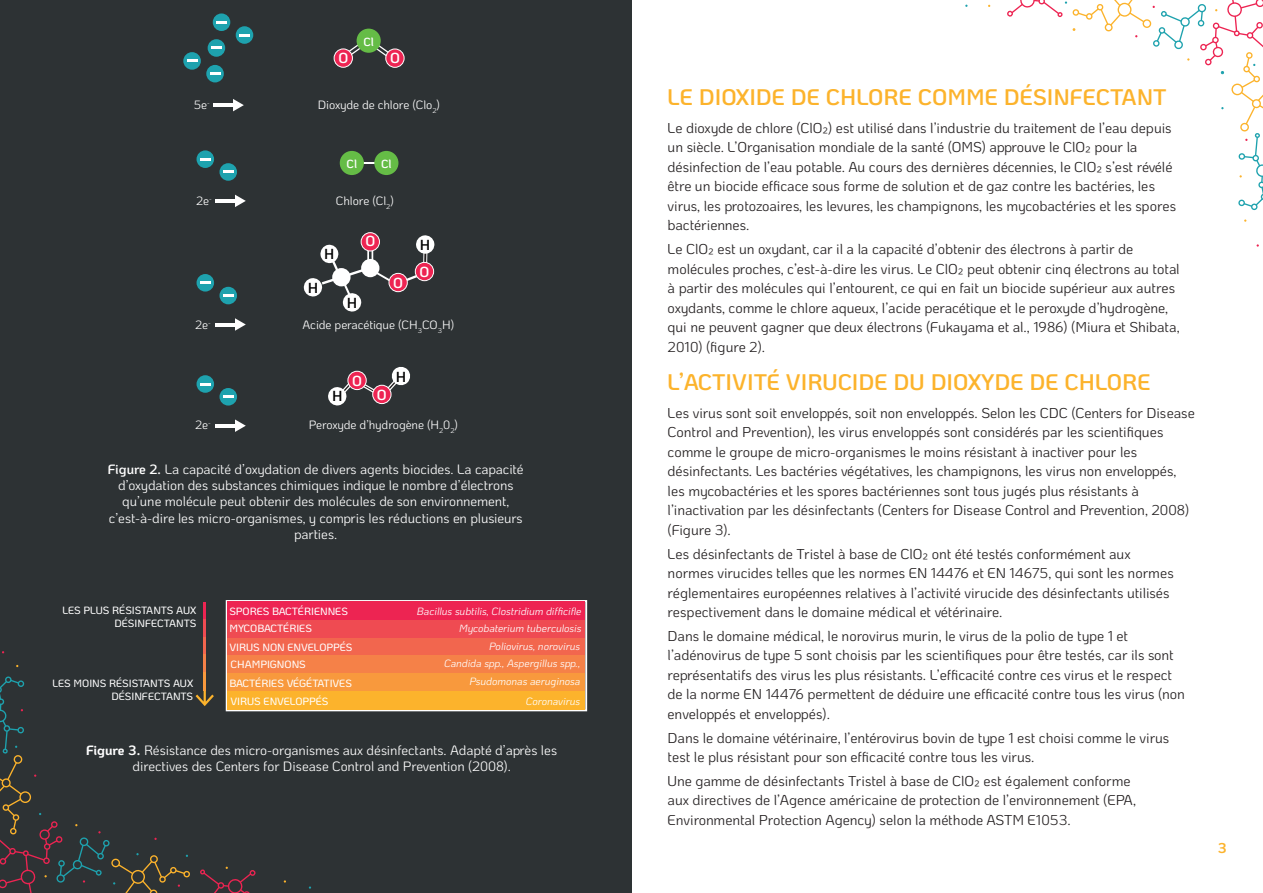
<style>
.page{position:relative;width:1263px;height:893px;background:#fff}
.page>*{position:absolute;margin:0;border:0;box-sizing:border-box;transform-origin:0 0}
.t1{font:600 22.5px "Ko Ho";color:#fcb32c}
.t2{font:600 14.55px "Ko Ho";color:#fff}
.t3{font:600 14.55px "Ko Ho";color:#000001}
.t4{font:14.25px/19.5px "Ko Ho";letter-spacing:-.005em;color:#231f20}
.t5{font:700 14.25px "Ko Ho";color:#fcb32c}
.t6{font:13.5px/16.2px "Ko Ho";letter-spacing:-.005em;color:#fff;text-align:center}
.t7{font:12px "Ko Ho";letter-spacing:-.005em;color:#fff}
.t8{font:600 11.7px "Ko Ho";color:#fff}
.t9{font:500 10.5px/12.6px "Ko Ho";color:#fff}
.t10{font:italic 10.5px/16.8px "Ko Ho";letter-spacing:-.005em;color:#fff;text-align:right}
.s1{font-weight:600}
.s2{font-weight:700}
</style>
<div class="page">
<svg style="left:1007px;top:0;width:256px;height:210px"></svg>
<div style="left:0;top:0;width:631px;height:893px;background:#2d3234"></div>
<hr style="left:357px;top:162px;width:25px;height:2px;background:#fff">
<div style="left:374px;top:151px;width:24px;height:24px;background:#65bc46;border-radius:50%"></div>
<div style="left:340px;top:151px;width:24px;height:24px;background:#65bc46;border-radius:50%"></div>
<svg style="left:328px;top:367px;width:82px;height:39px"></svg>
<div style="left:373px;top:385px;width:18px;height:19px;background:#ed2452;border-radius:50%"></div>
<div style="left:373px;top:385px;width:18px;height:19px;border:1px solid #fff;border-radius:50%"></div>
<svg style="left:403px;top:274px;width:18px;height:9px"></svg>
<div style="left:361px;top:233px;width:18px;height:18px;background:#ed2452;border-radius:50%"></div>
<div style="left:361px;top:233px;width:19px;height:18px;border:1px solid #fff;border-radius:50%"></div>
<div style="left:423px;top:246px;width:4px;height:17px;border:1px solid #fff"></div>
<svg style="left:416px;top:235px;width:19px;height:19px"></svg>
<div style="left:389px;top:273px;width:18px;height:19px;background:#ed2452;border-radius:50%"></div>
<div style="left:389px;top:273px;width:18px;height:19px;border:1px solid #fff;border-radius:50%"></div>
<div style="left:415px;top:262px;width:19px;height:19px;background:#ed2452;border-radius:50%"></div>
<div style="left:415px;top:262px;width:19px;height:19px;border:1px solid #fff;border-radius:50%"></div>
<svg style="left:303px;top:244px;width:90px;height:68px"></svg>
<hr style="left:215px;top:199px;width:22px;height:4px;background:#fff">
<svg style="left:235px;top:195px;width:11px;height:12px"></svg>
<div style="left:219px;top:163px;width:18px;height:18px;background:#1ea2ae;border-radius:50%"></div>
<svg style="left:223px;top:171px;width:11px;height:2px"></svg>
<div style="left:197px;top:150px;width:17px;height:18px;background:#1ea2ae;border-radius:50%"></div>
<svg style="left:200px;top:158px;width:11px;height:3px"></svg>
<hr style="left:215px;top:323px;width:22px;height:3px;background:#fff">
<svg style="left:235px;top:318px;width:11px;height:13px"></svg>
<div style="left:219px;top:287px;width:18px;height:17px;background:#1ea2ae;border-radius:50%"></div>
<svg style="left:223px;top:294px;width:11px;height:3px"></svg>
<div style="left:197px;top:274px;width:17px;height:18px;background:#1ea2ae;border-radius:50%"></div>
<svg style="left:200px;top:281px;width:11px;height:3px"></svg>
<hr style="left:215px;top:424px;width:22px;height:4px;background:#fff">
<svg style="left:235px;top:419px;width:11px;height:13px"></svg>
<div style="left:219px;top:388px;width:18px;height:18px;background:#1ea2ae;border-radius:50%"></div>
<svg style="left:223px;top:395px;width:11px;height:3px"></svg>
<div style="left:197px;top:375px;width:17px;height:18px;background:#1ea2ae;border-radius:50%"></div>
<svg style="left:200px;top:383px;width:11px;height:2px"></svg>
<hr style="left:213px;top:103px;width:22px;height:4px;background:#fff">
<svg style="left:233px;top:99px;width:11px;height:12px"></svg>
<div style="left:206px;top:65px;width:18px;height:17px;background:#1ea2ae;border-radius:50%"></div>
<svg style="left:210px;top:72px;width:10px;height:3px"></svg>
<svg style="left:183px;top:52px;width:18px;height:18px"></svg>
<svg style="left:187px;top:60px;width:10px;height:2px"></svg>
<div style="left:236px;top:26px;width:17px;height:18px;background:#1ea2ae;border-radius:50%"></div>
<svg style="left:239px;top:34px;width:11px;height:2px"></svg>
<div style="left:208px;top:39px;width:17px;height:18px;background:#1ea2ae;border-radius:50%"></div>
<svg style="left:211px;top:47px;width:11px;height:2px"></svg>
<div style="left:213px;top:13px;width:17px;height:18px;background:#1ea2ae;border-radius:50%"></div>
<svg style="left:216px;top:21px;width:11px;height:3px"></svg>
<svg style="left:342px;top:38px;width:51px;height:22px"></svg>
<div style="left:386px;top:49px;width:18px;height:18px;background:#ed2452;border-radius:50%"></div>
<div style="left:386px;top:49px;width:18px;height:18px;border:1px solid #fff;border-radius:50%"></div>
<div style="left:334px;top:49px;width:18px;height:18px;background:#ed2452;border-radius:50%"></div>
<div style="left:334px;top:49px;width:19px;height:18px;border:1px solid #fff;border-radius:50%"></div>
<div style="left:357px;top:29px;width:24px;height:24px;background:#65bc46;border-radius:50%"></div>
<svg style="left:0;top:600px;width:587px;height:293px"></svg>
<p class="t8" style="left:363px;top:34px;width:12px">Cl</p>
<p class="t2" style="left:338px;top:49px;width:11px">O</p>
<p class="t2" style="left:390px;top:49px;width:11px">O</p>
<p class="t7" style="left:194px;top:96px;width:17px">5e<sup>-</sup></p>
<p class="t7" style="left:318px;top:96px;width:124px">Dioxyde de chlore (Clo<sub>2</sub>)</p>
<p class="t8" style="left:347px;top:156px;width:12px">Cl</p>
<p class="t8" style="left:381px;top:156px;width:12px">Cl</p>
<p class="t7" style="left:196px;top:191px;width:17px">2e<sup>-</sup></p>
<p class="t7" style="left:336px;top:193px;width:59px">Chlore (Cl<sub>2</sub>)</p>
<p class="t3" style="left:324px;top:245px;width:12px">H</p>
<p class="t2" style="left:365px;top:232px;width:11px">O</p>
<p class="t3" style="left:420px;top:235px;width:12px">H</p>
<p class="t3" style="left:308px;top:278px;width:12px">H</p>
<p class="t2" style="left:393px;top:273px;width:11px">O</p>
<p class="t2" style="left:419px;top:262px;width:11px">O</p>
<p class="t3" style="left:347px;top:293px;width:12px">H</p>
<p class="t7" style="left:195px;top:316px;width:17px">2e<sup>-</sup></p>
<p class="t7" style="left:302px;top:316px;width:153px">Acide peracétique (CH<sub>3</sub>CO<sub>3</sub>H)</p>
<p class="t2" style="left:352px;top:371px;width:11px">O</p>
<p class="t3" style="left:396px;top:367px;width:12px">H</p>
<p class="t3" style="left:332px;top:387px;width:12px">H</p>
<p class="t2" style="left:377px;top:385px;width:11px">O</p>
<p class="t7" style="left:195px;top:416px;width:17px">2e<sup>-</sup></p>
<p class="t7" style="left:309px;top:416px;width:151px">Peroxyde d’hydrogène (H<sub>2</sub>0<sub>2</sub>)</p>
<p class="t6" style="left:108px;top:461px;width:417px"><span class="s1">Figure 2.</span> La capacité d’oxydation de divers agents biocides. La capacité d’oxydation des substances chimiques indique le nombre d’électrons qu’une molécule peut obtenir des molécules de son environnement, c’est-à-dire les micro-organismes, y compris les réductions en plusieurs parties.</p>
<p class="t9" style="left:62px;top:604px;width:135px;text-align:right">LES PLUS RÉSISTANTS AUX<br>DÉSINFECTANTS</p>
<p class="t9" style="left:53px;top:677px;width:142px;text-align:right">LES MOINS RÉSISTANTS AUX<br>DÉSINFECTANTS</p>
<p class="t9" style="left:229px;top:602px;width:120px;line-height:16.8px">SPORES BACTÉRIENNES<br>MYCOBACTÉRIES</p>
<p class="t9" style="left:229px;top:638px;width:125px;line-height:17.4px">VIRUS NON ENVELOPPÉS<br>CHAMPIGNONS</p>
<p class="t9" style="left:229px;top:674px;width:124px;line-height:18.1px">BACTÉRIES VÉGÉTATIVES<br>VIRUS ENVELOPPÉS</p>
<p class="t10" style="left:417px;top:603px;width:166px">Bacillus subtilis, Clostridium difficifle<br>Mycobaterium tuberculosis</p>
<p class="t10" style="left:444px;top:637px;width:137px">Poliovirus, norovirus<br>Candida spp., Aspergillus spp.,</p>
<p class="t10" style="left:469px;top:670px;width:112px;line-height:20.2px">Psudomonas aeruginosa<br>Coronavirus</p>
<p class="t6" style="left:86px;top:743px;width:473px"><span class="s2">Figure 3.</span> Résistance des micro-organismes aux désinfectants. Adapté d’après les directives des Centers for Disease Control and Prevention (2008).</p>
<h1 class="t1" style="left:668px;top:82px;width:500px">LE DIOXIDE DE CHLORE COMME DÉSINFECTANT</h1>
<p class="t4" style="left:668px;top:118px;width:510px">Le dioxyde de chlore (ClO₂) est utilisé dans l’industrie du traitement de l’eau depuis un siècle. L’Organisation mondiale de la santé (OMS) approuve le ClO₂ pour la désinfection de l’eau potable. Au cours des dernières décennies, le ClO₂ s’est révélé être un biocide efficace sous forme de solution et de gaz contre les bactéries, les virus, les protozoaires, les levures, les champignons, les mycobactéries et les spores bactériennes.</p>
<p class="t4" style="left:668px;top:240px;width:514px">Le ClO₂ est un oxydant, car il a la capacité d’obtenir des électrons à partir de molécules proches, c’est-à-dire les virus. Le ClO₂ peut obtenir cinq électrons au total à partir des molécules qui l’entourent, ce qui en fait un biocide supérieur aux autres oxydants, comme le chlore aqueux, l’acide peracétique et le peroxyde d’hydrogène, qui ne peuvent gagner que deux électrons (Fukayama et al., 1986) (Miura et Shibata, 2010) (figure 2).</p>
<h1 class="t1" style="left:668px;top:367px;width:484px">L’ACTIVITÉ VIRUCIDE DU DIOXYDE DE CHLORE</h1>
<p class="t4" style="left:668px;top:403px;width:529px">Les virus sont soit enveloppés, soit non enveloppés. Selon les CDC (Centers for Disease Control and Prevention), les virus enveloppés sont considérés par les scientifiques comme le groupe de micro-organismes le moins résistant à inactiver pour les désinfectants. Les bactéries végétatives, les champignons, les virus non enveloppés, les mycobactéries et les spores bactériennes sont tous jugés plus résistants à l’inactivation par les désinfectants (Centers for Disease Control and Prevention, 2008) (Figure 3).</p>
<p class="t4" style="left:668px;top:544px;width:508px">Les désinfectants de Tristel à base de ClO₂ ont été testés conformément aux normes virucides telles que les normes EN 14476 et EN 14675, qui sont les normes réglementaires européennes relatives à l’activité virucide des désinfectants utilisés respectivement dans le domaine médical et vétérinaire.</p>
<p class="t4" style="left:668px;top:626px;width:519px">Dans le domaine médical, le norovirus murin, le virus de la polio de type 1 et l’adénovirus de type 5 sont choisis par les scientifiques pour être testés, car ils sont représentatifs des virus les plus résistants. L’efficacité contre ces virus et le respect de la norme EN 14476 permettent de déduire une efficacité contre tous les virus (non enveloppés et enveloppés).</p>
<p class="t4" style="left:668px;top:728px;width:503px">Dans le domaine vétérinaire, l’entérovirus bovin de type 1 est choisi comme le virus test le plus résistant pour son efficacité contre tous les virus.</p>
<p class="t4" style="left:668px;top:771px;width:470px">Une gamme de désinfectants Tristel à base de ClO₂ est également conforme aux directives de l’Agence américaine de protection de l’environnement (EPA,<br>Environmental Protection Agency) selon la méthode ASTM E1053.</p>
<p class="t5" style="left:1218px;top:839px;width:10px">3</p>
</div>
